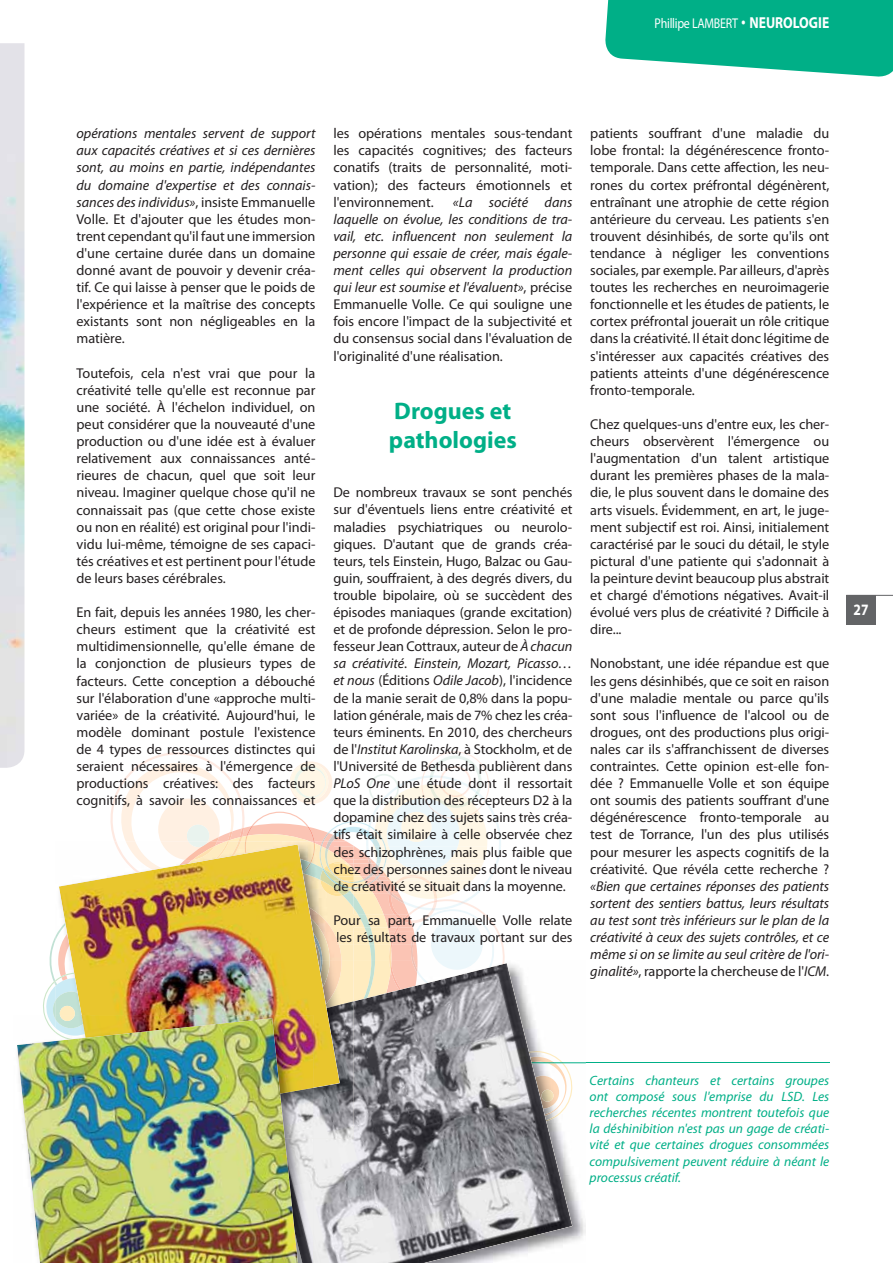
<style>
.page{position:relative;width:893px;height:1263px;background:#fff}
.page>*{position:absolute;margin:0;border:0;box-sizing:border-box;transform-origin:0 0}
.t1{font:700 24px/28.8px "Myriad Pro";color:#00af87}
.t2{font:700 15.9px "Myriad Pro";color:#fff;scale:.85 1}
.t3{font:14.25px/17.1px "Myriad Pro";letter-spacing:-.005em;color:#231f20;text-align:justify}
.t4{font:italic 14.25px/17.1px "Myriad Pro";letter-spacing:-.005em;color:#231f20;text-align:justify}
.t5{font:14.1px "Myriad Pro";letter-spacing:-.02em;color:#fff;scale:.85 1}
.t6{font:italic 13.5px/16.2px "Myriad Pro";color:#00af87;text-align:justify}
.s1{font-weight:700;font-size:21.3px}
.s2{font-weight:700;font-size:15.9px}
.s3{font-style:italic}
.s4{font-style:normal}
</style>
<div class="page">
<img style="left:0;top:43px;width:24px;height:725px">
<hr style="left:526px;top:1062px;width:303px;height:1px;background:#00af87">
<img style="left:572px;top:1063px;width:14px;height:178px">
<img style="left:572px;top:1063px;width:1px;height:58px">
<img style="left:572px;top:1062px;width:14px;height:1px">
<img style="left:313px;top:963px;width:259px;height:300px">
<img style="left:56px;top:931px;width:3px;height:37px">
<img style="left:56px;top:983px;width:3px;height:8px">
<img style="left:56px;top:991px;width:3px;height:24px">
<img style="left:341px;top:974px;width:12px;height:27px">
<img style="left:340px;top:974px;width:1px;height:27px">
<svg style="left:110px;top:751px;width:395px;height:223px"></svg>
<img style="left:313px;top:1001px;width:40px;height:138px">
<img style="left:59px;top:844px;width:281px;height:244px">
<svg style="left:43px;top:935px;width:13px;height:83px"></svg>
<img style="left:299px;top:1139px;width:14px;height:124px">
<img style="left:299px;top:1125px;width:14px;height:14px">
<img style="left:82px;top:1015px;width:231px;height:110px">
<img style="left:17px;top:1018px;width:282px;height:245px">
<svg style="left:605px;top:0;width:288px;height:77px;background:#21b996"></svg>
<div style="left:846px;top:595px;width:30px;height:30px;background:#636466"></div>
<hr style="left:846px;top:595px;width:47px;height:1px;background:#636466">
<p class="t5" style="left:655px;top:18px;width:207px">Phillipe LAMBERT <span class="s1">·</span> <span class="s2">NEUROLOGIE</span></p>
<p class="t3" style="left:77px;top:126px;width:240px"><span class="s3">opérations mentales servent de support aux capacités créatives et si ces dernières sont, au moins en partie, indépendantes du domaine d'expertise et des connais&shy;sances des individus»</span>, insiste Emmanuelle Volle. Et d'ajouter que les études mon&shy;trent cependant qu'il faut une immersion d'une certaine durée dans un domaine donné avant de pouvoir y devenir créa&shy;tif. Ce qui laisse à penser que le poids de l'expérience et la maîtrise des concepts existants sont non négligeables en la matière.</p>
<p class="t3" style="left:77px;top:366px;width:241px">Toutefois, cela n'est vrai que pour la créativité telle qu'elle est reconnue par une société. À l'échelon individuel, on peut considérer que la nouveauté d'une production ou d'une idée est à évaluer relativement aux connaissances anté&shy;rieures de chacun, quel que soit leur niveau. Imaginer quelque chose qu'il ne connaissait pas (que cette chose existe ou non en réalité) est original pour l'indi&shy;vidu lui-même, témoigne de ses capaci&shy;tés créatives et est pertinent pour l'étude de leurs bases cérébrales.</p>
<p class="t3" style="left:77px;top:605px;width:240px">En fait, depuis les années 1980, les cher&shy;cheurs estiment que la créativité est multidimensionnelle, qu'elle émane de la conjonction de plusieurs types de facteurs. Cette conception a débouché sur l'élaboration d'une «approche multi&shy;variée» de la créativité. Aujourd'hui, le modèle dominant postule l'existence de 4 types de ressources distinctes qui seraient nécessaires à l'émergence de productions créatives: des facteurs cognitifs, à savoir les connaissances et</p>
<p class="t3" style="left:333px;top:126px;width:240px">les opérations mentales sous-tendant les capacités cognitives; des facteurs conatifs (traits de personnalité, moti&shy;vation); des facteurs émotionnels et l'environnement.</p>
<p class="t4" style="left:333px;top:195px;width:240px;text-indent:120px">«La société dans laquelle on évolue, les conditions de tra&shy;vail, etc. influencent non seulement la personne qui essaie de créer, mais égale&shy;ment celles qui observent la production qui leur est soumise et l'évaluent»<span class="s4">, précise Emmanuelle Volle. Ce qui souligne une fois encore l'impact de la subjectivité et du consensus social dans l'évaluation de l'originalité d'une réalisation.</span></p>
<h1 class="t1" style="left:389px;top:399px;width:129px">Drogues et pathologies</h1>
<p class="t3" style="left:333px;top:485px;width:241px">De nombreux travaux se sont penchés sur d'éventuels liens entre créativité et maladies psychiatriques ou neurolo&shy;giques. D'autant que de grands créa&shy;teurs, tels Einstein, Hugo, Balzac ou Gau&shy;guin, souffraient, à des degrés divers, du trouble bipolaire, où se succèdent des épisodes maniaques (grande excitation) et de profonde dépression. Selon le pro&shy;fesseur Jean Cottraux, auteur de <span class="s3">À chacun sa créativité</span>. <span class="s3">Einstein, Mozart, Picasso… et nous</span> (Éditions <span class="s3">Odile Jacob</span>), l'incidence de la manie serait de 0,8% dans la popu&shy;lation générale, mais de 7% chez les créa&shy;teurs éminents. En 2010, des chercheurs de l'<span class="s3">Institut Karolinska</span>, à Stockholm, et de l'Université de Bethesda publièrent dans <span class="s3">PLoS One</span> une étude dont il ressortait que la distribution des récepteurs D2 à la dopamine chez des sujets sains très créa&shy;tifs était similaire à celle observée chez des schizophrènes, mais plus faible que chez des personnes saines dont le niveau de créativité se situait dans la moyenne.</p>
<p class="t3" style="left:333px;top:913px;width:241px">Pour sa part, Emmanuelle Volle relate les résultats de travaux portant sur des</p>
<p class="t3" style="left:590px;top:126px;width:241px">patients souffrant d'une maladie du lobe frontal: la dégénérescence fronto&shy;temporale. Dans cette affection, les neu&shy;rones du cortex préfrontal dégénèrent, entraînant une atrophie de cette région antérieure du cerveau. Les patients s'en trouvent désinhibés, de sorte qu'ils ont tendance à négliger les conventions sociales, par exemple. Par ailleurs, d'après toutes les recherches en neuroimagerie fonctionnelle et les études de patients, le cortex préfrontal jouerait un rôle critique dans la créativité. Il était donc légitime de s'intéresser aux capacités créatives des patients atteints d'une dégénérescence fronto-temporale.</p>
<p class="t3" style="left:590px;top:417px;width:241px">Chez quelques-uns d'entre eux, les cher&shy;cheurs observèrent l'émergence ou l'augmentation d'un talent artistique durant les premières phases de la mala&shy;die, le plus souvent dans le domaine des arts visuels. Évidemment, en art, le juge&shy;ment subjectif est roi. Ainsi, initialement caractérisé par le souci du détail, le style pictural d'une patiente qui s'adonnait à la peinture devint beaucoup plus abstrait et chargé d'émotions négatives. Avait-il évolué vers plus de créativité ? Difficile à dire...</p>
<p class="t3" style="left:590px;top:656px;width:240px">Nonobstant, une idée répandue est que les gens désinhibés, que ce soit en raison d'une maladie mentale ou parce qu'ils sont sous l'influence de l'alcool ou de drogues, ont des productions plus origi&shy;nales car ils s'affranchissent de diverses contraintes. Cette opinion est-elle fon&shy;dée ? Emmanuelle Volle et son équipe ont soumis des patients souffrant d'une dégénérescence fronto-temporale au test de Torrance, l'un des plus utilisés pour mesurer les aspects cognitifs de la créativité. Que révéla cette recherche ?</p>
<p class="t4" style="left:590px;top:879px;width:240px">«Bien que certaines réponses des patients sortent des sentiers battus, leurs résultats au test sont très inférieurs sur le plan de la créativité à ceux des sujets contrôles, et ce même si on se limite au seul critère de l'ori&shy;ginalité»<span class="s4">, rapporte la chercheuse de l'</span>ICM<span class="s4">.</span></p>
<p class="t2" style="left:854px;top:604px;width:19px">27</p>
<p class="t6" style="left:590px;top:1073px;width:241px">Certains chanteurs et certains groupes ont composé sous l'emprise du LSD. Les recherches récentes montrent toutefois que la déshinibition n'est pas un gage de créati&shy;vité et que certaines drogues consommées compulsivement peuvent réduire à néant le processus créatif.</p>
</div>
